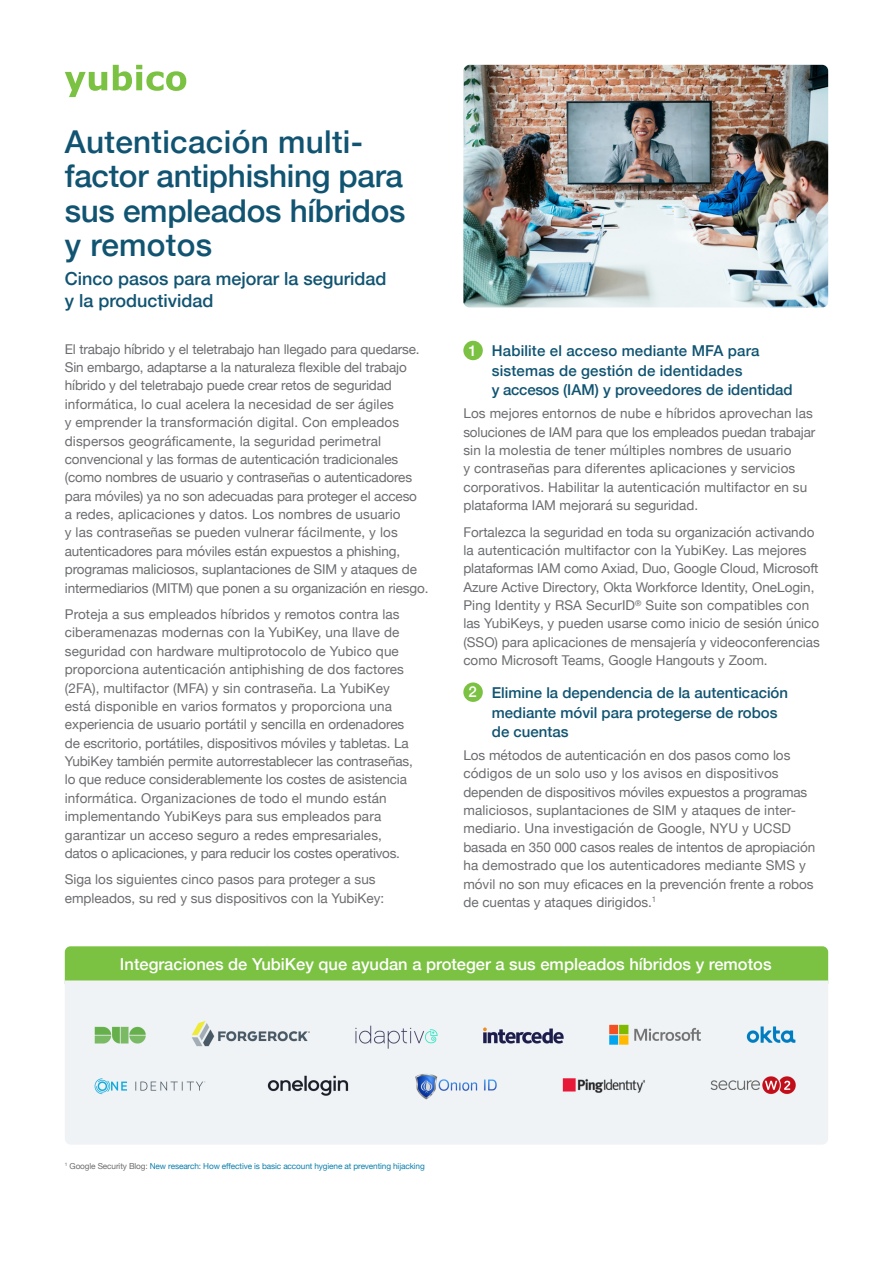
<style>
.page{position:relative;width:893px;height:1263px;background:#fff}
.page>*{position:absolute;margin:0;border:0;box-sizing:border-box;transform-origin:0 0}
.y-page_head_H2{font:500 31.5px/34.5px "Helvetica Neue";letter-spacing:-.01em;color:#105472}
.y-_page_subhead{font:500 18px/22.5px "Helvetica Neue";color:#105472}
.sub{font:500 16.5px "Helvetica Neue";color:#fff}
.y-sub_indent{font:500 15px/19.5px "Helvetica Neue";color:#105472}
.body{font:500 15px "Helvetica Neue";color:#fff}
.y-body{font:13.5px/18.3px "Helvetica Neue";color:#6c6d70}
.y-footer__About_Yubi{font:8.25px "Helvetica Neue";letter-spacing:-.015em;color:#0d7fac}
.s1{color:#6c6d70}
</style>
<div class="page">
<div style="left:463px;top:341px;width:20px;height:19px;background:#7bc142;border-radius:50%"></div>
<div style="left:463px;top:682px;width:20px;height:20px;background:#7bc142;border-radius:50%"></div>
<img style="left:463px;top:65px;width:365px;height:242px">
<div style="left:65px;top:946px;width:763px;height:34px;background:#7bc142"></div>
<img style="left:65px;top:980px;width:763px;height:165px">
<svg style="left:65px;top:72px;width:42px;height:25px"></svg>
<svg style="left:113px;top:65px;width:73px;height:26px"></svg>
<p class="y-page_head_H2" style="left:65px;top:122px;width:342px">Autenticación multi&shy;factor antiphishing para sus empleados híbridos y remotos</p>
<p class="y-_page_subhead" style="left:65px;top:266px;width:323px">Cinco pasos para mejorar la seguridad y la productividad</p>
<p class="y-body" style="left:65px;top:340px;width:365px">El trabajo híbrido y el teletrabajo han llegado para quedarse.<br>Sin embargo, adaptarse a la naturaleza flexible del trabajo híbrido y del teletrabajo puede crear retos de seguridad informática, lo cual acelera la necesidad de ser ágiles<br>y emprender la transformación digital. Con empleados dispersos geográficamente, la seguridad perimetral convencional y las formas de autenticación tradicionales (como nombres de usuario y contraseñas o autenticadores para móviles) ya no son adecuadas para proteger el acceso<br>a redes, aplicaciones y datos. Los nombres de usuario<br>y las contraseñas se pueden vulnerar fácilmente, y los autenticadores para móviles están expuestos a phishing, programas maliciosos, suplantaciones de SIM y ataques de intermediarios (MITM) que ponen a su organización en riesgo.</p>
<p class="y-body" style="left:65px;top:606px;width:350px">Proteja a sus empleados híbridos y remotos contra las ciberamenazas modernas con la YubiKey, una llave de seguridad con hardware multiprotocolo de Yubico que proporciona autenticación antiphishing de dos factores (2FA), multifactor (MFA) y sin contraseña. La YubiKey está disponible en varios formatos y proporciona una experiencia de usuario portátil y sencilla en ordenadores de escritorio, portátiles, dispositivos móviles y tabletas. La YubiKey también permite autorrestablecer las contraseñas, lo que reduce considerablemente los costes de asistencia informática. Organizaciones de todo el mundo están implementando YubiKeys para sus empleados para garantizar un acceso seguro a redes empresariales, datos o aplicaciones, y para reducir los costes operativos.</p>
<p class="y-body" style="left:65px;top:871px;width:321px">Siga los siguientes cinco pasos para proteger a sus empleados, su red y sus dispositivos con la YubiKey:</p>
<p class="body" style="left:469px;top:338px;width:10px">1</p>
<p class="y-sub_indent" style="left:492px;top:340px;width:302px">Habilite el acceso mediante MFA para sistemas de gestión de identidades<br>y accesos (IAM) y proveedores de identidad</p>
<p class="y-body" style="left:463px;top:405px;width:353px">Los mejores entornos de nube e híbridos aprovechan las soluciones de IAM para que los empleados puedan trabajar sin la molestia de tener múltiples nombres de usuario<br>y contraseñas para diferentes aplicaciones y servicios corporativos. Habilitar la autenticación multifactor en su plataforma IAM mejorará su seguridad.</p>
<p class="y-body" style="left:463px;top:523px;width:358px">Fortalezca la seguridad en toda su organización activando la autenticación multifactor con la YubiKey. Las mejores plataformas IAM como Axiad, Duo, Google Cloud, Microsoft Azure Active Directory, Okta Workforce Identity, OneLogin, Ping Identity y RSA SecurID<sup>®</sup> Suite son compatibles con las YubiKeys, y pueden usarse como inicio de sesión único (SSO) para aplicaciones de mensajería y videoconferencias como Microsoft Teams, Google Hangouts y Zoom.</p>
<p class="body" style="left:469px;top:680px;width:10px">2</p>
<p class="y-sub_indent" style="left:492px;top:682px;width:298px">Elimine la dependencia de la autenticación mediante móvil para protegerse de robos de cuentas</p>
<p class="y-body" style="left:463px;top:747px;width:353px">Los métodos de autenticación en dos pasos como los códigos de un solo uso y los avisos en dispositivos dependen de dispositivos móviles expuestos a programas maliciosos, suplantaciones de SIM y ataques de inter&shy;mediario. Una investigación de Google, NYU y UCSD basada en 350 000 casos reales de intentos de apropiación ha demostrado que los autenticadores mediante SMS y móvil no son muy eficaces en la prevención frente a robos de cuentas y ataques dirigidos.<sup>1</sup></p>
<p class="sub" style="left:120px;top:951px;width:653px">Integraciones de YubiKey que ayudan a proteger a sus empleados híbridos y remotos</p>
<p class="y-footer__About_Yubi" style="left:65px;top:1160px;width:361px"><sup>1</sup> <span class="s1">Google Security Blog:</span> New research: How effective is basic account hygiene at preventing hijacking</p>
</div>
